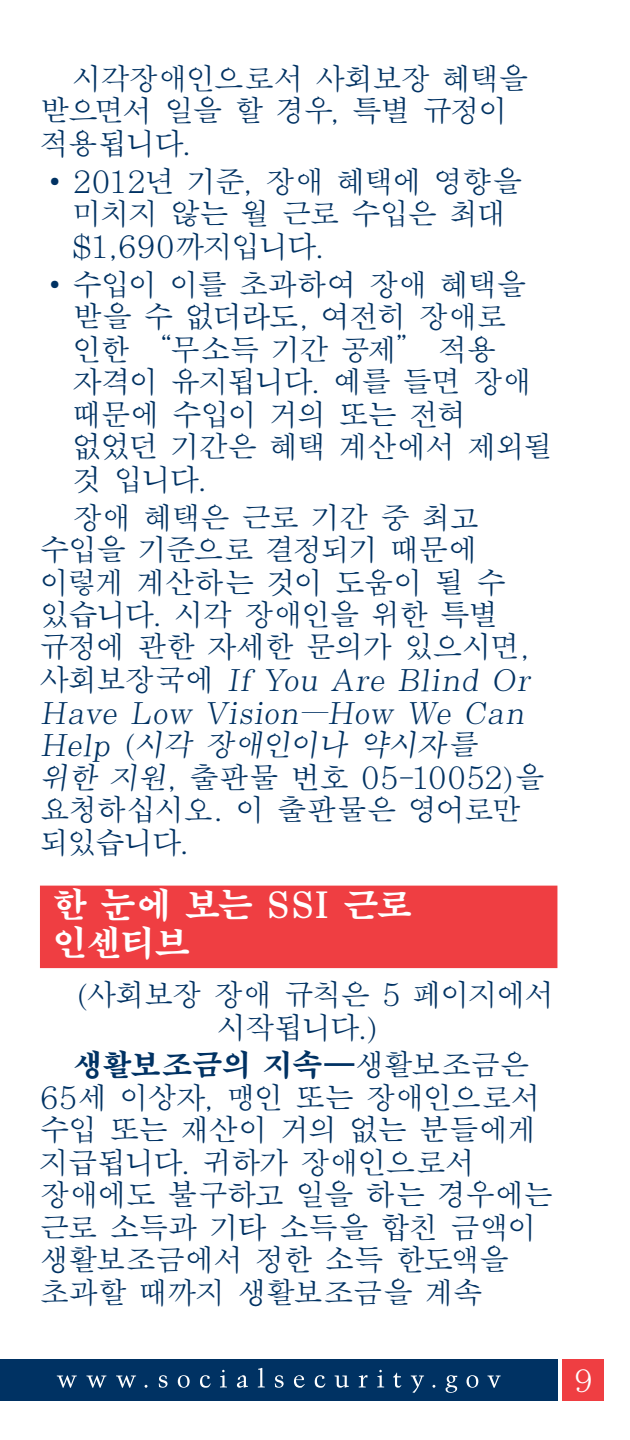
<style>
.page{position:relative;width:630px;height:1440px;background:#fff}
.page>*{position:absolute;margin:0;border:0;box-sizing:border-box;transform-origin:0 0}
.H1-2{font:700 35px/37.5px "SM Myungjo Std";letter-spacing:-.025em;color:#fff}
.Paragraph{font:500 30px/32.5px "SM Myungjo Std";letter-spacing:-.055em;color:#003263}
.t1{font:500 30px "SM Myungjo Std";color:#fff}
.s1{font-weight:700}
</style>
<div class="page">
<div style="left:562px;top:1359px;width:42px;height:42px;background:#ef3e42"></div>
<div style="left:0;top:1359px;width:557px;height:42px;background:#003263"></div>
<svg style="left:57px;top:1368px;width:444px;height:25px"></svg>
<div style="left:40px;top:886px;width:517px;height:82px;background:#ef3e42"></div>
<p class="Paragraph" style="left:40px;top:63px;width:490px;text-indent:32px">시각장애인으로서 사회보장 혜택을 받으면서 일을 할 경우, 특별 규정이 적용됩니다.</p>
<p class="Paragraph" style="left:72px;top:166px;width:452px;text-indent:-32px">•2012년 기준, 장애 혜택에 영향을 미치지 않는 월 근로 수입은 최대 $1,690까지입니다.</p>
<p class="Paragraph" style="left:72px;top:269px;width:483px;text-indent:-32px">•수입이 이를 초과하여 장애 혜택을 받을 수 없더라도, 여전히 장애로 인한 “무소득 기간 공제” 적용 자격이 유지됩니다. 예를 들면 장애 때문에 수입이 거의 또는 전혀 없었던 기간은 혜택 계산에서 제외될 것 입니다.</p>
<p class="Paragraph" style="left:40px;top:502px;width:506px;text-indent:32px">장애 혜택은 근로 기간 중 최고 수입을 기준으로 결정되기 때문에 이렇게 계산하는 것이 도움이 될 수 있습니다. 시각 장애인을 위한 특별 규정에 관한 자세한 문의가 있으시면, 사회보장 국 에 If You Are Blind Or<br>Have Low Vision—How We Can<br>Help (시각 장애인이나 약시자를 위한 지원, 출판물 번호 05-10052)을 요청하십시오. 이 출판물은 영어로만 되있습니다.</p>
<h1 class="H1-2" style="left:53px;top:887px;width:361px">한 눈에 보는 SSI 근로 인센티브</h1>
<p class="Paragraph" style="left:217px;top:980px;width:340px;text-indent:-143px">(사회보장 장애 규칙은 5 페이지에서 시작됩니다.)</p>
<p class="Paragraph" style="left:40px;top:1050px;width:515px;text-indent:32px"><span class="s1">생활보조금의 지속—</span>생활보조금은<br>65세 이상자, 맹인 또는 장애인으로서 수입 또는 재산이 거의 없는 분들에게 지급됩니다. 귀하가 장애인으로서 장애에도 불구하고 일을 하는 경우에는 근로 소득과 기타 소득을 합친 금액이 생활보조금에서 정한 소득 한도액을 초과할 때까지 생활보조금을 계속</p>
<p class="t1" style="left:574px;top:1363px;width:21px">9</p>
</div>
